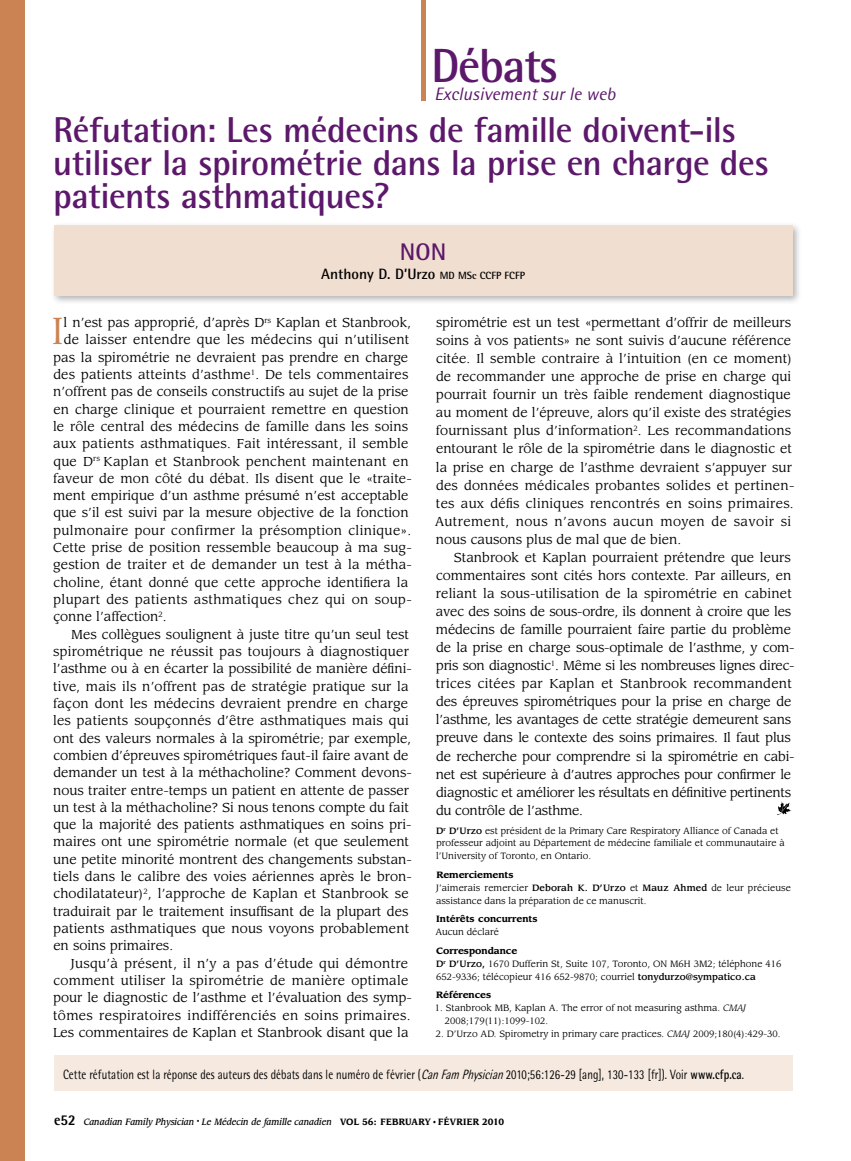
<style>
.page{position:relative;width:851px;height:1161px;background:#fff}
.page>*{position:absolute;margin:0;border:0;box-sizing:border-box;transform-origin:0 0}
.t1{font:700 48px "Rotis Semi Sans Std";letter-spacing:-.03em;color:#5c186a}
.t2{font:37.05px "Leawood Std";color:#cc8354}
.t3{font:700 36px/33px "Rotis Semi Sans Std";letter-spacing:-.015em;color:#5c186a}
.t4{font:700 24px "Rotis Semi Sans Std";color:#5c186a}
.t5{font:italic 18px "Rotis Semi Sans Std";color:#5c186a}
.t6{font:700 15px "Rotis Semi Sans Std";color:#000}
.t7{font:13.5px "Rotis Semi Sans Std";letter-spacing:.01em;color:#000;scale:.8 1}
.t8{font:12.75px/18px "Leawood Std";color:#000}
.t9{font:12.75px "Leawood Std";letter-spacing:.02em;color:#000}
.t10{font:12.75px "Leawood Std";letter-spacing:.025em;color:#000}
.t11{font:9px/12.8px "Leawood Std";color:#000}
.t12{font:italic 500 9px "Leawood Std";color:#000;scale:.9 1}
.t13{font:700 9px "Leawood Std";color:#000}
.s1{font-size:10.5px}
.s2{font-weight:500}
.s3{font-weight:700}
.s4{font-style:italic}
.s5{font-family:"Rotis Semi Sans Std";font-weight:800;font-style:normal;font-size:15px}
.s6{font-weight:700;font-style:normal}
.s7{font-family:"Times";font-weight:400;font-style:normal}
</style>
<div class="page">
<div style="left:0;top:0;width:24px;height:1161px;background:#cc8354"></div>
<hr style="left:421px;top:0;width:4px;height:100px;background:#cc8354">
<svg style="left:777px;top:802px;width:14px;height:13px"></svg>
<div style="left:50px;top:221px;width:751px;height:84px;background:#000;opacity:.3"></div>
<div style="left:54px;top:225px;width:738px;height:71px;background:#f0ded0"></div>
<div style="left:54px;top:1055px;width:738px;height:36px;background:#f5e9e0"></div>
<h1 class="t1" style="left:431px;top:36px;width:128px">Débats</h1>
<h3 class="t5" style="left:434px;top:83px;width:182px">Exclusivement sur le web</h3>
<h3 class="t3" style="left:53px;top:113px;width:717px">Réfutation: Les médecins de famille doivent-ils utiliser la spirométrie dans la prise en charge des patients asthmatiques?</h3>
<h3 class="t4" style="left:400px;top:237px;width:48px">NON</h3>
<p class="t6" style="left:321px;top:265px;width:205px">Anthony D. D’Urzo <span class="s1">MD MSc CCFP FCFP</span></p>
<h2 class="t2" style="left:52px;top:309px;width:13px">I</h2>
<p class="t8" style="left:64px;top:314px;width:349px">l n’est pas approprié, d’après D<sup>rs</sup> Kaplan et Stanbrook,</p>
<p class="t9" style="left:64px;top:332px;width:347px">de laisser entendre que les médecins qui n’utilisent</p>
<p class="t8" style="left:53px;top:348px;width:356px">pas la spirométrie ne devraient pas prendre en charge</p>
<p class="t8" style="left:53px;top:366px;width:356px">des patients atteints d’asthme<sup>1</sup>. De tels commentaires</p>
<p class="t8" style="left:53px;top:383px;width:357px">n’offrent pas de conseils constructifs au sujet de la prise</p>
<p class="t8" style="left:53px;top:400px;width:357px">en charge clinique et pourraient remettre en question</p>
<p class="t8" style="left:53px;top:418px;width:356px">le rôle central des médecins de famille dans les soins</p>
<p class="t8" style="left:53px;top:435px;width:357px">aux patients asthmatiques. Fait intéressant, il semble</p>
<p class="t9" style="left:53px;top:453px;width:357px">que D<sup>rs</sup> Kaplan et Stanbrook penchent maintenant en</p>
<p class="t8" style="left:53px;top:470px;width:360px">faveur de mon côté du débat. Ils disent que le «traite-</p>
<p class="t8" style="left:53px;top:487px;width:357px">ment empirique d’un asthme présumé n’est acceptable</p>
<p class="t8" style="left:53px;top:504px;width:357px">que s’il est suivi par la mesure objective de la fonction</p>
<p class="t10" style="left:53px;top:523px;width:359px">pulmonaire pour confirmer la présomption clinique».</p>
<p class="t8" style="left:53px;top:539px;width:360px">Cette prise de position ressemble beaucoup à ma sug-</p>
<p class="t8" style="left:53px;top:556px;width:360px">gestion de traiter et de demander un test à la métha-</p>
<p class="t8" style="left:53px;top:573px;width:356px">choline, étant donné que cette approche identifiera la</p>
<p class="t10" style="left:53px;top:592px;width:360px">plupart des patients asthmatiques chez qui on soup-</p>
<p class="t8" style="left:53px;top:608px;width:115px">çonne l’affection<sup>2</sup>.</p>
<p class="t8" style="left:71px;top:625px;width:339px">Mes collègues soulignent à juste titre qu’un seul test</p>
<p class="t8" style="left:53px;top:643px;width:357px">spirométrique ne réussit pas toujours à diagnostiquer</p>
<p class="t8" style="left:53px;top:660px;width:360px">l’asthme ou à en écarter la possibilité de manière défini-</p>
<p class="t8" style="left:53px;top:677px;width:357px">tive, mais ils n’offrent pas de stratégie pratique sur la</p>
<p class="t8" style="left:53px;top:695px;width:356px">façon dont les médecins devraient prendre en charge</p>
<p class="t8" style="left:53px;top:712px;width:357px">les patients soupçonnés d’être asthmatiques mais qui</p>
<p class="t8" style="left:53px;top:729px;width:359px">ont des valeurs normales à la spirométrie; par exemple,</p>
<p class="t8" style="left:53px;top:747px;width:356px">combien d’épreuves spirométriques faut-il faire avant de</p>
<p class="t8" style="left:53px;top:764px;width:360px">demander un test à la méthacholine? Comment devons-</p>
<p class="t8" style="left:53px;top:781px;width:357px">nous traiter entre-temps un patient en attente de passer</p>
<p class="t8" style="left:53px;top:799px;width:357px">un test à la méthacholine? Si nous tenons compte du fait</p>
<p class="t8" style="left:53px;top:816px;width:360px">que la majorité des patients asthmatiques en soins pri-</p>
<p class="t8" style="left:53px;top:833px;width:357px">maires ont une spirométrie normale (et que seulement</p>
<p class="t8" style="left:53px;top:850px;width:360px">une petite minorité montrent des changements substan-</p>
<p class="t8" style="left:53px;top:868px;width:360px">tiels dans le calibre des voies aériennes après le bron-</p>
<p class="t8" style="left:53px;top:885px;width:357px">chodilatateur)<sup>2</sup>, l’approche de Kaplan et Stanbrook se</p>
<p class="t8" style="left:53px;top:902px;width:356px">traduirait par le traitement insuffisant de la plupart des</p>
<p class="t8" style="left:53px;top:920px;width:357px">patients asthmatiques que nous voyons probablement</p>
<p class="t8" style="left:53px;top:937px;width:121px">en soins primaires.</p>
<p class="t9" style="left:71px;top:956px;width:339px">Jusqu’à présent, il n’y a pas d’étude qui démontre</p>
<p class="t9" style="left:53px;top:973px;width:356px">comment utiliser la spirométrie de manière optimale</p>
<p class="t8" style="left:53px;top:989px;width:360px">pour le diagnostic de l’asthme et l’évaluation des symp-</p>
<p class="t10" style="left:53px;top:1007px;width:359px">tômes respiratoires indifférenciés en soins primaires.</p>
<p class="t8" style="left:53px;top:1024px;width:357px">Les commentaires de Kaplan et Stanbrook disant que la</p>
<p class="t8" style="left:434px;top:314px;width:361px">spirométrie est un test «permettant d’offrir de meilleurs soins à vos patients» ne sont suivis d’aucune référence citée. Il semble contraire à l’intuition (en ce moment) de recommander une approche de prise en charge qui pourrait fournir un très faible rendement diagnostique au moment de l’épreuve, alors qu’il existe des stratégies fournissant plus d’information<sup>2</sup>. Les recommandations entourant le rôle de la spirométrie dans le diagnostic et la prise en charge de l’asthme devraient s’appuyer sur des données médicales probantes solides et pertinen&shy;tes aux défis cliniques rencontrés en soins primaires.<br>Autrement, nous n’avons aucun moyen de savoir si nous causons plus de mal que de bien.</p>
<p class="t8" style="left:436px;top:549px;width:360px;text-indent:18px">Stanbrook et Kaplan pourraient prétendre que leurs commentaires sont cités hors contexte. Par ailleurs, en reliant la sous-utilisation de la spirométrie en cabinet avec des soins de sous-ordre, ils donnent à croire que les médecins de famille pourraient faire partie du problème de la prise en charge sous-optimale de l’asthme, y com&shy;pris son diagnostic<sup>1</sup>. Même si les nombreuses lignes direc&shy;trices citées par Kaplan et Stanbrook recommandent des épreuves spirométriques pour la prise en charge de l’asthme, les avantages de cette stratégie demeurent sans preuve dans le contexte des soins primaires. Il faut plus de recherche pour comprendre si la spirométrie en cabi&shy;net est supérieure à d’autres approches pour confirmer le diagnostic et améliorer les résultats en définitive pertinents du contrôle de l’asthme.</p>
<p class="t11" style="left:436px;top:824px;width:350px"><span class="s2">D</span><sup>r</sup> <span class="s2">D’Urzo</span> est président de la Primary Care Respiratory Alliance of Canada et professeur adjoint au Département de médecine familiale et communautaire à l’University of Toronto, en Ontario.</p>
<p class="t11" style="left:436px;top:869px;width:356px"><span class="s3">Remerciements<br></span>J’aimerais remercier <span class="s2">Deborah K. D’Urzo</span> et <span class="s2">Mauz Ahmed</span> de leur précieuse assistance dans la préparation de ce manuscrit.</p>
<p class="t13" style="left:436px;top:914px;width:103px">Intérêts concurrents</p>
<p class="t11" style="left:435px;top:926px;width:65px">Aucun déclaré</p>
<p class="t11" style="left:436px;top:945px;width:347px"><span class="s3">Correspondance<br></span><span class="s2">D</span><sup>r</sup> <span class="s2">D’Urzo,</span> 1670 Dufferin St, Suite 107, Toronto, ON M6H 3M2; téléphone 416<br>652-9336; télécopieur 416 652-9870; courriel <span class="s2">tonydurzo@sympatico.ca</span></p>
<p class="t13" style="left:436px;top:990px;width:56px">Références</p>
<p class="t11" style="left:444px;top:1002px;width:303px;text-indent:-10px">1. Stanbrook MB, Kaplan A. The error of not measuring asthma. <span class="s4">CMAJ<br></span>2008;179(11):1099-102.</p>
<p class="t11" style="left:435px;top:1028px;width:346px">2. D’Urzo AD. Spirometry in primary care practices. <span class="s4">CMAJ</span> 2009;180(4):429-30.</p>
<p class="t7" style="left:63px;top:1066px;width:852px">Cette réfutation est la réponse des auteurs des débats dans le numéro de février (<span class="s4">CanFam Physician</span>2010;56:126-29 [ang], 130-133 [fr]). Voir <span class="s3">www.cfp.ca</span>.</p>
<p class="t12" style="left:54px;top:1116px;width:502px"><span class="s5">e52</span> Canadian Family Physician <sup>•</sup> Le Médecin de famille canadien <span class="s6">Vol 56: february</span> <span class="s7">•</span> <span class="s6">février 2010</span></p>
</div>
